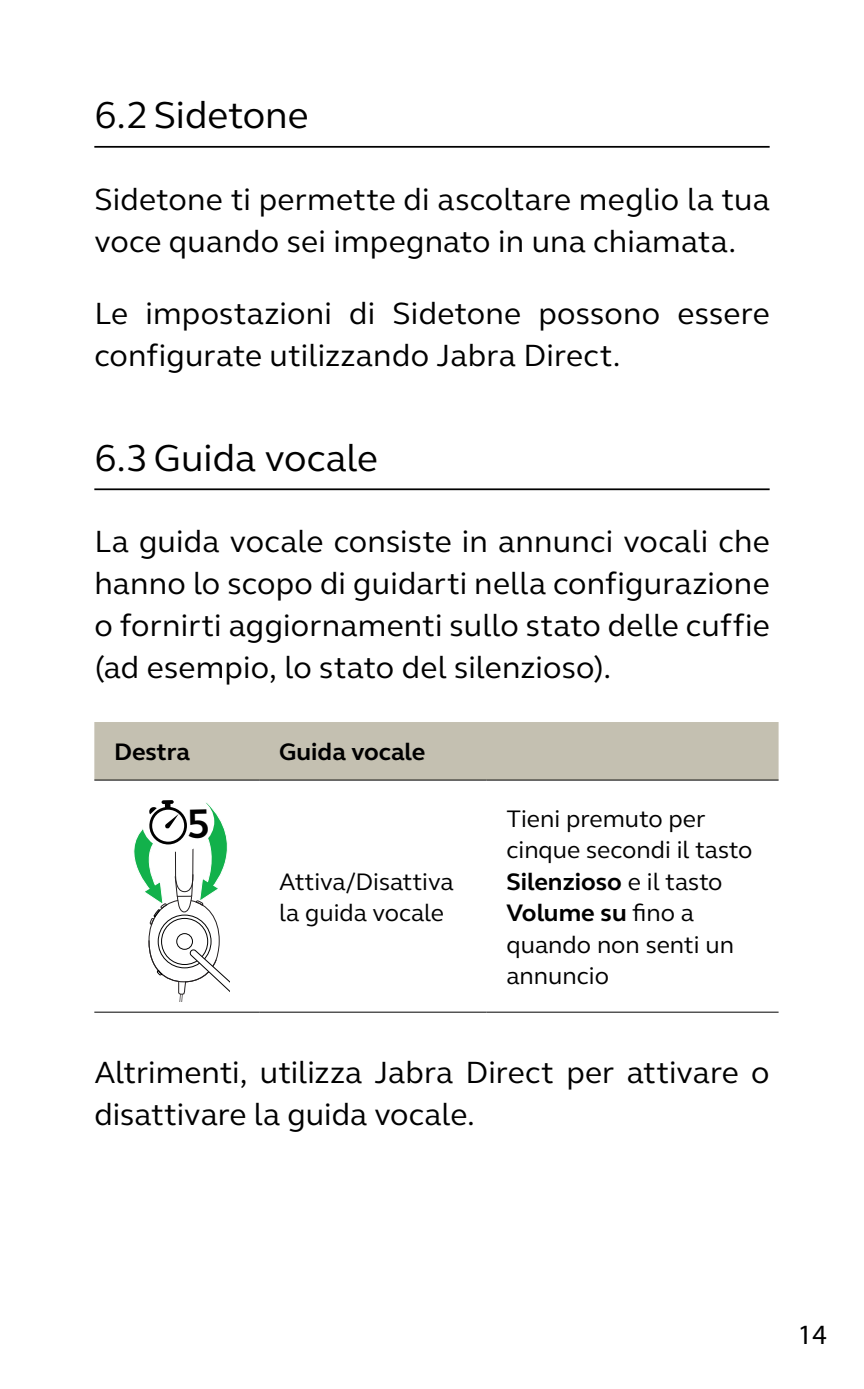
<style>
.page{position:relative;width:864px;height:1389px;background:#fff}
.page>*{position:absolute;margin:0;border:0;box-sizing:border-box;transform-origin:0 0}
.t1{font:38.5px "GN Elliot";color:#000}
.t2{font:31.5px/42px "GN Elliot";letter-spacing:.005em;color:#000}
.t3{font:28px "Myriad Pro";color:#000}
.t4{font:24.5px/31.5px "GN Elliot";color:#000}
.t5{font:700 24.5px "GN Elliot";color:#000}
.s1{font-weight:700}
</style>
<div class="page">
<hr style="left:94px;top:146px;width:675px;height:2px;background:#000">
<hr style="left:94px;top:488px;width:675px;height:2px;background:#000">
<div style="left:94px;top:722px;width:684px;height:57px;background:#c4c0b1"></div>
<hr style="left:259px;top:1012px;width:227px;height:1px;background:#000">
<hr style="left:486px;top:1012px;width:292px;height:1px;background:#000">
<hr style="left:259px;top:779px;width:227px;height:2px;background:#000">
<hr style="left:486px;top:779px;width:292px;height:2px;background:#000">
<hr style="left:94px;top:779px;width:165px;height:2px;background:#000">
<hr style="left:94px;top:1012px;width:165px;height:1px;background:#000">
<svg style="left:133px;top:800px;width:96px;height:202px"></svg>
<p class="t1" style="left:94px;top:89px;width:215px">6.2Sidetone</p>
<p class="t2" style="left:94px;top:177px;width:676px">Sidetone ti permette di ascoltare meglio la tua voce quando sei impegnato in una chiamata.</p>
<p class="t2" style="left:94px;top:291px;width:676px">Le impostazioni di Sidetone possono essere configurate utilizzando Jabra Direct.</p>
<p class="t1" style="left:94px;top:432px;width:285px">6.3 Guida vocale</p>
<p class="t2" style="left:94px;top:520px;width:676px;text-align:justify">La guida vocale consiste in annunci vocali che hanno lo scopo di guidarti nella configurazione o fornirti aggiornamenti sullo stato delle cuffie (ad esempio, lo stato del silenzioso).</p>
<p class="t5" style="left:114px;top:736px;width:77px">Destra</p>
<p class="t5" style="left:279px;top:736px;width:148px">Guida vocale</p>
<p class="t4" style="left:279px;top:865px;width:176px">Attiva/Disattiva la guida vocale</p>
<p class="t4" style="left:506px;top:802px;width:247px">Tieni premuto per cinque secondi il tasto<br><span class="s1">Silenzioso</span> e il tasto<br><span class="s1">Volume su</span> fino a quando non senti un annuncio</p>
<p class="t2" style="left:94px;top:1050px;width:676px">Altrimenti, utilizza Jabra Direct per attivare o disattivare la guida vocale.</p>
<p class="t3" style="left:797px;top:1317px;width:30px">14</p>
</div>
